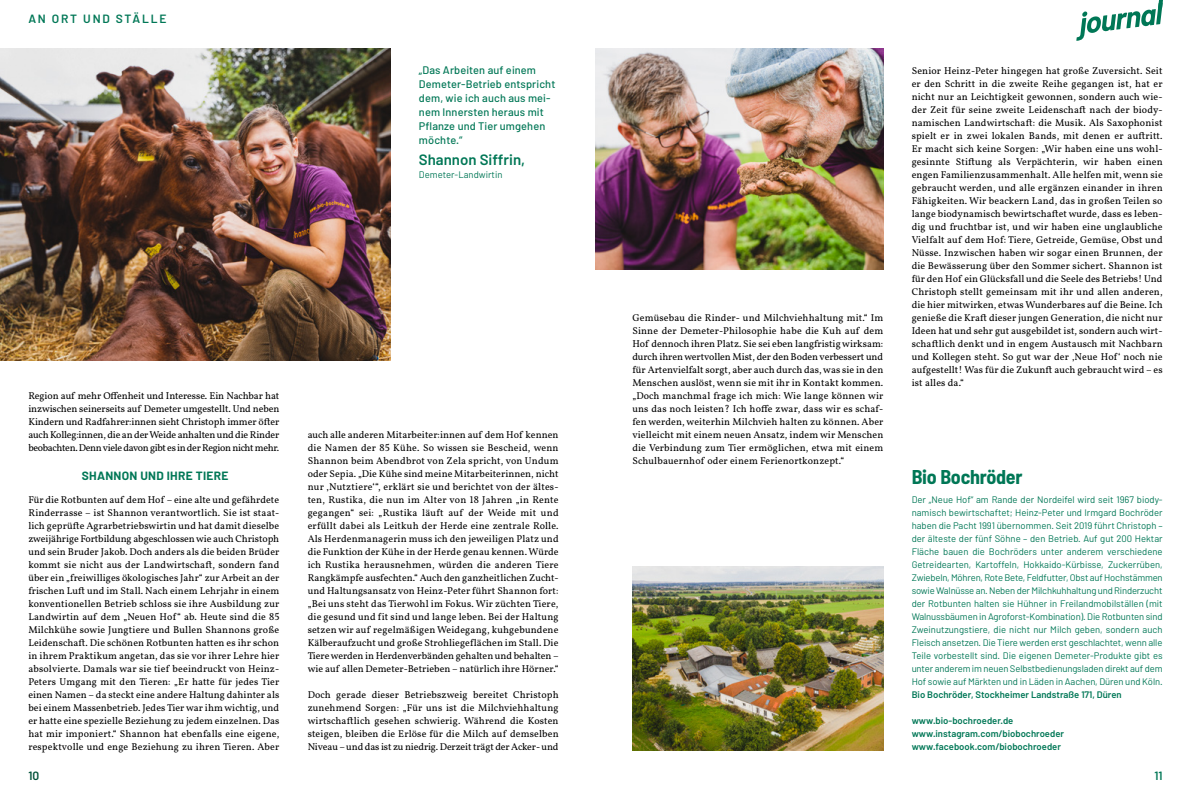
<style>
.page{position:relative;width:1191px;height:794px;background:#fff}
.page>*{position:absolute;margin:0;border:0;box-sizing:border-box;transform-origin:0 0}
.t1{font:700 semi-condensed 20px "Barlow";letter-spacing:-.015em;color:#007756}
.t2{font:600 15px "Barlow";color:#007756}
.t3{font:700 12px "Barlow";letter-spacing:.025em;color:#007756}
.t4{font:600 12px "Barlow";letter-spacing:.15em;color:#007756}
.t5{font:600 12px "Barlow";color:#005138}
.t6{font:500 11px/14px "Barlow";letter-spacing:.01em;color:#007756}
.t7{font:10px/13px "Demeter Vollkorn";letter-spacing:.005em;color:#000;text-align:justify}
.t8{font:9.5px/13px "Barlow";letter-spacing:-.005em;color:#007756;text-align:justify}
.t9{font:600 9.5px/13px "Barlow";color:#007756}
</style>
<div class="page">
<img style="left:595px;top:48px;width:288px;height:221px">
<img style="left:632px;top:567px;width:251px;height:183px">
<svg style="left:1076px;top:0;width:87px;height:41px"></svg>
<img style="left:0;top:48px;width:390px;height:312px">
<p class="t4" style="left:28px;top:11px;width:140px">AN ORT UND STÄLLE</p>
<p class="t6" style="left:419px;top:63px;width:138px">„Das Arbeiten auf einem<br>Demeter-Betrieb entspricht dem, wie ich auch aus mei&shy;nem Innersten heraus mit<br>Pflanze und Tier umgehen möchte.“</p>
<h2 class="t2" style="left:419px;top:150px;width:108px">Shannon Siffrin,</h2>
<p class="t8" style="left:419px;top:168px;width:85px">Demeter-Landwirtin</p>
<p class="t7" style="left:28px;top:389px;width:252px">Region auf mehr Offenheit und Interesse. Ein Nachbar hat inzwischen seinerseits auf Demeter umgestellt. Und neben Kindern und Radfahrer:innen sieht Christoph immer öfter auch Kolleg:innen, die an der Weide anhalten und die Rinder beobachten. Denn viele davon gibt es in der Region nicht mehr.</p>
<p class="t3" style="left:82px;top:468px;width:148px">SHANNON UND IHRE TIERE</p>
<p class="t7" style="left:28px;top:493px;width:253px">Für die Rotbunten auf dem Hof – eine alte und gefährdete Rinderrasse – ist Shannon verantwortlich. Sie ist staat&shy;lich geprüfte Agrarbetriebswirtin und hat damit dieselbe zweijährige Fortbildung abgeschlossen wie auch Christoph und sein Bruder Jakob. Doch anders als die beiden Brüder kommt sie nicht aus der Landwirtschaft, sondern fand über ein „freiwilliges ökologisches Jahr“ zur Arbeit an der frischen Luft und im Stall. Nach einem Lehrjahr in einem konventionellen Betrieb schloss sie ihre Ausbildung zur Landwirtin auf dem „Neuen Hof“ ab. Heute sind die 85<br>Milchkühe sowie Jungtiere und Bullen Shannons große Leidenschaft. Die schönen Rotbunten hatten es ihr schon in ihrem Praktikum angetan, das sie vor ihrer Lehre hier absolvierte. Damals war sie tief beeindruckt von Heinz-Peters Umgang mit den Tieren: „Er hatte für jedes Tier einen Namen – da steckt eine andere Haltung dahinter als bei einem Massenbetrieb. Jedes Tier war ihm wichtig, und er hatte eine spezielle Beziehung zu jedem einzelnen. Das hat mir imponiert.“ Shannon hat ebenfalls eine eigene, respektvolle und enge Beziehung zu ihren Tieren. Aber</p>
<p class="t7" style="left:308px;top:428px;width:252px">auch alle anderen Mitarbeiter:innen auf dem Hof kennen die Namen der 85 Kühe. So wissen sie Bescheid, wenn Shannon beim Abendbrot von Zela spricht, von Undum oder Sepia. „Die Kühe sind meine Mitarbeiterinnen, nicht nur ‚Nutztiere‘“, erklärt sie und berichtet von der ältes&shy;ten, Rustika, die nun im Alter von 18 Jahren „in Rente gegangen“ sei: „Rustika läuft auf der Weide mit und erfüllt dabei als Leitkuh der Herde eine zentrale Rolle.<br>Als Herdenmanagerin muss ich den jeweiligen Platz und die Funktion der Kühe in der Herde genau kennen. Würde ich Rustika herausnehmen, würden die anderen Tiere Rangkämpfe ausfechten.“ Auch den ganzheitlichen Zucht&shy;und Haltungsansatz von Heinz-Peter führt Shannon fort: „Bei uns steht das Tierwohl im Fokus. Wir züchten Tiere, die gesund und fit sind und lange leben. Bei der Haltung setzen wir auf regelmäßigen Weidegang, kuhgebundene Kälberaufzucht und große Strohliegeflächen im Stall. Die Tiere werden in Herdenverbänden gehalten und behalten – wie auf allen Demeter-Betrieben – natürlich ihre Hörner.“</p>
<p class="t7" style="left:308px;top:688px;width:252px">Doch gerade dieser Betriebszweig bereitet Christoph zunehmend Sorgen: „Für uns ist die Milchviehhaltung wirtschaftlich gesehen schwierig. Während die Kosten steigen, bleiben die Erlöse für die Milch auf demselben Niveau – und das ist zu niedrig. Derzeit trägt der Acker- und</p>
<p class="t7" style="left:632px;top:311px;width:253px">Gemüsebau die Rinder- und Milchviehhaltung mit.“ Im Sinne der Demeter-Philosophie habe die Kuh auf dem Hof dennoch ihren Platz. Sie sei eben langfristig wirksam: durch ihren wertvollen Mist, der den Boden verbessert und für Artenvielfalt sorgt, aber auch durch das, was sie in den Menschen auslöst, wenn sie mit ihr in Kontakt kommen. „Doch manchmal frage ich mich: Wie lange können wir uns das noch leisten? Ich hoffe zwar, dass wir es schaf&shy;fen werden, weiterhin Milchvieh halten zu können. Aber vielleicht mit einem neuen Ansatz, indem wir Menschen die Verbindung zum Tier ermöglichen, etwa mit einem Schulbauernhof oder einem Ferienortkonzept.“</p>
<p class="t7" style="left:911px;top:64px;width:253px">Senior Heinz-Peter hingegen hat große Zuversicht. Seit er den Schritt in die zweite Reihe gegangen ist, hat er nicht nur an Leichtigkeit gewonnen, sondern auch wie&shy;der Zeit für seine zweite Leidenschaft nach der biody&shy;namischen Landwirtschaft: die Musik. Als Saxophonist spielt er in zwei lokalen Bands, mit denen er auftritt.<br>Er macht sich keine Sorgen: „Wir haben eine uns wohl&shy;gesinnte Stiftung als Verpächterin, wir haben einen engen Familienzusammenhalt. Alle helfen mit, wenn sie gebraucht werden, und alle ergänzen einander in ihren Fähigkeiten. Wir beackern Land, das in großen Teilen so lange biodynamisch bewirtschaftet wurde, dass es leben&shy;dig und fruchtbar ist, und wir haben eine unglaubliche Vielfalt auf dem Hof: Tiere, Getreide, Gemüse, Obst und Nüsse. Inzwischen haben wir sogar einen Brunnen, der die Bewässerung über den Sommer sichert. Shannon ist für den Hof ein Glücksfall und die Seele des Betriebs! Und Christoph stellt gemeinsam mit ihr und allen anderen, die hier mitwirken, etwas Wunderbares auf die Beine. Ich genieße die Kraft dieser jungen Generation, die nicht nur Ideen hat und sehr gut ausgebildet ist, sondern auch wirt&shy;schaftlich denkt und in engem Austausch mit Nachbarn und Kollegen steht. So gut war der ‚Neue Hof‘ noch nie aufgestellt! Was für die Zukunft auch gebraucht wird – es ist alles da.“</p>
<h1 class="t1" style="left:911px;top:465px;width:112px">Bio Bochröder</h1>
<p class="t8" style="left:911px;top:493px;width:253px">Der „Neue Hof“ am Rande der Nordeifel wird seit 1967 biody&shy;namisch bewirtschaftet; Heinz-Peter und Irmgard Bochröder haben die Pacht 1991 übernommen. Seit 2019 führt Christoph – der älteste der fünf Söhne – den Betrieb. Auf gut 200 Hektar Fläche bauen die Bochröders unter anderem verschiedene Getreidearten, Kartoffeln, Hokkaido-Kürbisse, Zuckerrüben, Zwiebeln, Möhren, Rote Bete, Feldfutter, Obst auf Hochstämmen sowie Walnüsse an. Neben der Milchkuhhaltung und Rinderzucht der Rotbunten halten sie Hühner in Freilandmobilställen (mit Walnussbäumen in Agroforst-Kombination). Die Rotbunten sind Zweinutzungstiere, die nicht nur Milch geben, sondern auch Fleisch ansetzen. Die Tiere werden erst geschlachtet, wenn alle Teile vorbestellt sind. Die eigenen Demeter-Produkte gibt es unter anderem im neuen Selbstbedienungsladen direkt auf dem Hof sowie auf Märkten und in Läden in Aachen, Düren und Köln.</p>
<p class="t9" style="left:911px;top:688px;width:211px">Bio Bochröder, Stockheimer Landstraße 171, Düren</p>
<p class="t9" style="left:911px;top:714px;width:154px">www.bio-bochroeder.de www.instagram.com/biobochroeder www.facebook.com/biobochroeder</p>
<p class="t5" style="left:28px;top:768px;width:12px">10</p>
<p class="t4" style="left:1154px;top:768px;width:10px">11</p>
</div>
